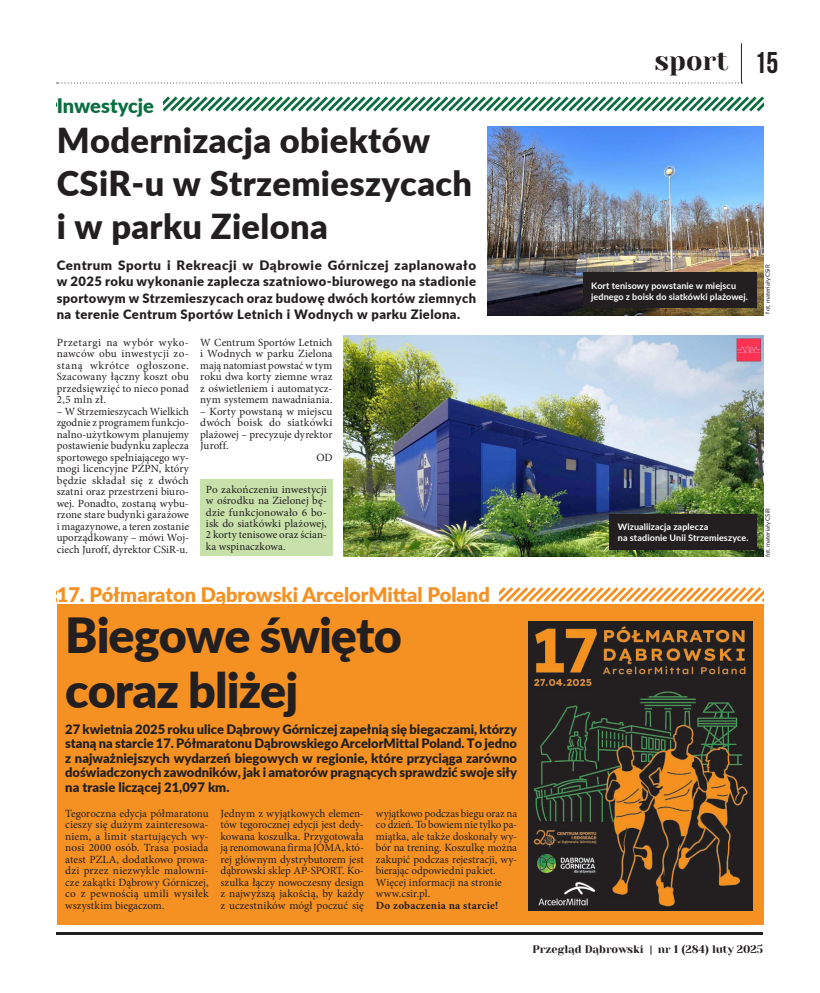
<style>
.page{position:relative;width:820px;height:993px;background:#fff}
.page>*{position:absolute;margin:0;border:0;box-sizing:border-box;transform-origin:0 0}
.t1{font:900 48.4px/55.3px "Lato";letter-spacing:-.02em;color:#231f20}
.t2{font:900 34.4px/43.3px "Lato";letter-spacing:.01em;color:#231f20}
.t3{font:700 30px "Bebas Neue";color:#231f20}
.t4{font:27px "Yeseva One";color:#231f20}
.t5{font:900 20px "Lato";color:#f59022}
.t6{font:900 20px "Lato";color:#0c6d40}
.t7{font:900 13px/14.5px "Lato";letter-spacing:.015em;color:#231f20;text-align:justify}
.t8{font:11px/11.5px "Minion Pro";letter-spacing:.005em;color:#231f20;text-align:justify}
.t9{font:11px "Yeseva One";color:#231f20}
.t10{font:700 11px "Minion Pro";letter-spacing:.02em;color:#231f20}
.t11{font:700 9px/11px "Lato";letter-spacing:.01em;color:#fff}
.t12{font:6px "Lato";color:#231f20}
.s1{font-family:"Lato";font-weight:700;font-size:10px}
</style>
<div class="page">
<svg style="left:57px;top:82px;width:685px;height:1px"></svg>
<hr style="left:740px;top:43px;width:1px;height:40px;background:#231f20">
<hr style="left:57px;top:932px;width:705px;height:3px;background:#231f20">
<svg style="left:499px;top:587px;width:264px;height:15px"></svg>
<div style="left:57px;top:604px;width:706px;height:320px;background:#f59022"></div>
<img style="left:528px;top:621px;width:223px;height:289px">
<svg style="left:163px;top:96px;width:600px;height:15px"></svg>
<img style="left:344px;top:335px;width:419px;height:221px">
<img style="left:487px;top:126px;width:276px;height:189px">
<div style="left:200px;top:479px;width:132px;height:76px;background:#c8e1aa"></div>
<div style="left:582px;top:273px;width:174px;height:35px;background:#231f20"></div>
<div style="left:609px;top:514px;width:147px;height:35px;background:#231f20"></div>
<h3 class="t6" style="left:57px;top:90px;width:99px">Inwestycje</h3>
<h2 class="t2" style="left:57px;top:117px;width:416px">Modernizacja obiektów<br>CSiR-u w Strzemieszycach i w parku Zielona</h2>
<p class="t7" style="left:57px;top:256px;width:420px;line-height:16.5px">Centrum Sportu i Rekreacji w Dąbrowie Górniczej zaplanowało w 2025 roku wykonanie zaplecza szatniowo-biurowego na stadionie sportowym w Strzemieszycach oraz budowę dwóch kortów ziemnych na terenie Centrum Sportów Letnich i Wodnych w parku Zielona.</p>
<p class="t8" style="left:57px;top:336px;width:134px">Przetargi na wybór wyko&shy;nawców obu inwestycji zo&shy;staną wkrótce ogłoszone.<br>Szacowany łączny koszt obu przedsięwzięć to nieco ponad 2,5 mln zł.</p>
<p class="t8" style="left:57px;top:405px;width:134px">– W Strzemieszycach Wielkich zgodnie z programem funkcjo&shy;nalno-użytkowym planujemy postawienie budynku zaplecza sportowego spełniającego wy&shy;mogi licencyjne PZPN, który będzie składał się z dwóch szatni oraz przestrzeni biuro&shy;wej. Ponadto, zostaną wybu&shy;rzone stare budynki garażowe i magazynowe, a teren zostanie uporządkowany – mówi Woj&shy;ciech Juroff, dyrektor CSiR-u.</p>
<p class="t8" style="left:200px;top:336px;width:134px">W Centrum Sportów Letnich i Wodnych w parku Zielona mają natomiast powstać w tym roku dwa korty ziemne wraz z oświetleniem i automatycz&shy;nym systemem nawadniania.</p>
<p class="t8" style="left:200px;top:405px;width:134px">– Korty powstaną w miejscu</p>
<p class="t8" style="left:200px;top:417px;width:134px">dwóch boisk do siatkówki</p>
<p class="t8" style="left:200px;top:428px;width:134px">plażowej – precyzuje dyrektor</p>
<p class="t8" style="left:200px;top:440px;width:30px">Juroff.</p>
<p class="t8" style="left:316px;top:451px;width:18px">OD</p>
<p class="t8" style="left:206px;top:483px;width:122px">Po zakończeniu inwestycji w ośrodku na Zielonej bę&shy;dzie funkcjonowało 6 bo&shy;isk do siatkówki plażowej, 2 korty tenisowe oraz ścian&shy;ka wspinaczkowa.</p>
<h3 class="t5" style="left:57px;top:579px;width:434px">17. Półmaraton Dąbrowski ArcelorMittal Poland</h3>
<h1 class="t1" style="left:65px;top:605px;width:338px">Biegowe święto coraz bliżej</h1>
<p class="t7" style="left:65px;top:721px;width:453px">27 kwietnia 2025 roku ulice Dąbrowy Górniczej zapełnią się biegaczami, którzy staną na starcie 17. Półmaratonu Dąbrowskiego ArcelorMittal Poland. To jedno z najważniejszych wydarzeń biegowych w regionie, które przyciąga zarówno doświadczonych zawodników, jak i amatorów pragnących sprawdzić swoje siły na trasie liczącej 21,097 km.</p>
<p class="t8" style="left:65px;top:807px;width:145px">Tegoroczna edycja półmaratonu cieszy się dużym zainteresowa&shy;niem, a limit startujących wy&shy;nosi 2000 osób. Trasa posiada atest PZLA, dodatkowo prowa&shy;dzi przez niezwykle malowni&shy;cze zakątki Dąbrowy Górniczej, co z pewnością umili wysiłek wszystkim biegaczom.</p>
<p class="t8" style="left:220px;top:807px;width:145px">Jednym z wyjątkowych elemen&shy;tów tegorocznej edycji jest dedy&shy;kowana koszulka. Przygotowała ją renomowana firma JOMA, któ&shy;rej głównym dystrybutorem jest dąbrowski sklep AP-SPORT. Ko&shy;szulka łączy nowoczesny design z najwyższą jakością, by każdy z uczestników mógł poczuć się</p>
<p class="t8" style="left:376px;top:807px;width:143px;text-align:left">wyjątkowo podczas biegu oraz na co dzień. To bowiem nie tylko pa&shy;miątka, ale także doskonały wy&shy;bór na trening. Koszulkę można zakupić podczas rejestracji, wy&shy;bierając odpowiedni pakiet.<br>Więcej informacji na stronie www.csir.pl.</p>
<p class="t10" style="left:376px;top:897px;width:124px">Do zobaczenia na starcie!</p>
<h3 class="t4" style="left:654px;top:41px;width:75px">sport</h3>
<h3 class="t3" style="left:754px;top:46px;width:25px">15</h3>
<p class="t11" style="left:591px;top:279px;width:158px">Kort tenisowy powstanie w miejscu jednego z boisk do siatkówki plażowej.</p>
<p class="t12" style="left:763px;top:313px;width:50px;rotate:-90deg">fot. materiały CSiR</p>
<p class="t11" style="left:617px;top:521px;width:132px">Wizualiizacja zaplecza<br>na stadionie Unii Strzemieszyce.</p>
<p class="t12" style="left:763px;top:557px;width:50px;rotate:-90deg">fot. materiały CSiR</p>
<p class="t9" style="left:532px;top:941px;width:232px">Przegląd Dąbrowski <span class="s1">|</span> nr 1 (284) luty 2025</p>
</div>
